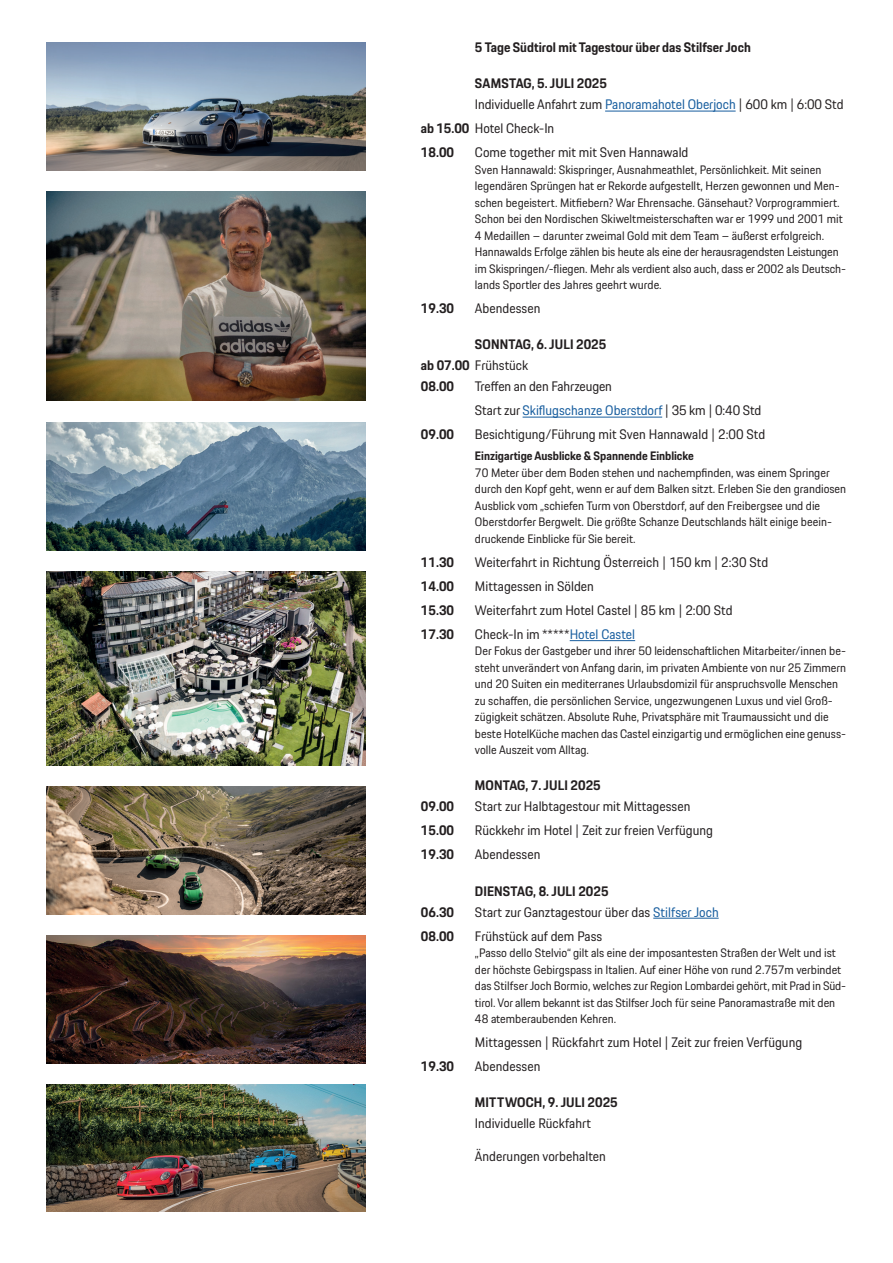
<style>
.page{position:relative;width:893px;height:1263px;background:#fff}
.page>*{position:absolute;margin:0;border:0;box-sizing:border-box;transform-origin:0 0}
.t1{font:13.5px/24px "Porsche Next";color:#231f20}
.t2{font:700 13.5px/21px "Porsche Next";color:#231f20}
.t3{font:12px/16.5px "Porsche Next";color:#231f20}
.t4{font:700 12px "Porsche Next";color:#231f20}
.s1{font-weight:700}
.s2{color:#175d9e}
.s3{font-weight:400}
</style>
<div class="page">
<hr style="left:605px;top:111px;width:131px;height:1px;background:#175d9e">
<hr style="left:523px;top:417px;width:139px;height:1px;background:#175d9e">
<hr style="left:570px;top:640px;width:65px;height:1px;background:#175d9e">
<hr style="left:653px;top:918px;width:66px;height:1px;background:#175d9e">
<img style="left:47px;top:935px;width:319px;height:128px">
<img style="left:47px;top:43px;width:319px;height:127px">
<img style="left:47px;top:787px;width:319px;height:127px">
<img style="left:47px;top:572px;width:319px;height:193px">
<img style="left:47px;top:191px;width:319px;height:210px">
<img style="left:47px;top:1084px;width:319px;height:128px">
<img style="left:47px;top:422px;width:319px;height:129px">
<p class="t2" style="left:475px;top:37px;width:277px">5 Tage Südtirol mit Tagestour über das Stilfser Joch</p>
<p class="t1" style="left:475px;top:73px;width:370px;line-height:21px"><span class="s1">SAMSTAG, 5. JULI 2025<br></span>Individuelle Anfahrt zum <span class="s2">Panoramahotel Oberjoch</span> | 600 km | 6:00 Std</p>
<p class="t1" style="left:421px;top:117px;width:135px"><span class="s1">ab 15.00</span> Hotel Check-In<br><span class="s1">18.00</span></p>
<p class="t1" style="left:475px;top:141px;width:215px">Come together mit mit Sven Hannawald</p>
<p class="t3" style="left:475px;top:161px;width:373px">Sven Hannawald: Skispringer, Ausnahmeathlet, Persönlichkeit. Mit seinen legendären Sprüngen hat er Rekorde aufgestellt, Herzen gewonnen und Men&shy;schen begeistert. Mitfiebern? War Ehrensache. Gänsehaut? Vorprogrammiert.<br>Schon bei den Nordischen Skiweltmeisterschaften war er 1999 und 2001 mit 4 Medaillen – darunter zweimal Gold mit dem Team – äußerst erfolgreich.<br>Hannawalds Erfolge zählen bis heute als eine der herausragendsten Leistungen im Skispringen/-fliegen. Mehr als verdient also auch, dass er 2002 als Deutsch&shy;lands Sportler des Jahres geehrt wurde.</p>
<p class="t2" style="left:421px;top:298px;width:35px">19.30</p>
<p class="t1" style="left:475px;top:297px;width:67px">Abendessen</p>
<p class="t2" style="left:421px;top:334px;width:187px;text-indent:54px">SONNTAG, 6. JULI 2025 ab 07.00 <span class="s3">Frühstück<br></span>08.00</p>
<p class="t1" style="left:475px;top:375px;width:288px">Treffen an den Fahrzeugen<br>Start zur <span class="s2">Skiflugschanze Oberstdorf</span> | 35 km | 0:40 Std</p>
<p class="t2" style="left:421px;top:424px;width:35px">09.00</p>
<p class="t1" style="left:475px;top:423px;width:292px">Besichtigung/Führung mit Sven Hannawald | 2:00 Std</p>
<p class="t4" style="left:475px;top:448px;width:220px">Einzigartige Ausblicke &amp; Spannende Einblicke</p>
<p class="t3" style="left:475px;top:464px;width:373px">70 Meter über dem Boden stehen und nachempfinden, was einem Springer durch den Kopf geht, wenn er auf dem Balken sitzt. Erleben Sie den grandiosen Ausblick vom „schiefen Turm von Oberstdorf, auf den Freibergsee und die Oberstdorfer Bergwelt. Die größte Schanze Deutschlands hält einige beein&shy;druckende Einblicke für Sie bereit.</p>
<p class="t2" style="left:421px;top:552px;width:35px">11.30</p>
<p class="t1" style="left:475px;top:550px;width:295px">Weiterfahrt in Richtung Österreich | 150 km | 2:30 Std</p>
<p class="t2" style="left:421px;top:576px;width:35px">14.00</p>
<p class="t1" style="left:475px;top:574px;width:120px">Mittagessen in Sölden</p>
<p class="t2" style="left:421px;top:600px;width:35px">15.30</p>
<p class="t1" style="left:475px;top:598px;width:259px">Weiterfahrt zum Hotel Castel | 85 km | 2:00 Std</p>
<p class="t2" style="left:421px;top:624px;width:35px">17.30</p>
<p class="t1" style="left:475px;top:622px;width:162px">Check-In im *****<span class="s2">Hotel Castel</span></p>
<p class="t3" style="left:475px;top:643px;width:373px">Der Fokus der Gastgeber und ihrer 50 leidenschaftlichen Mitarbeiter/innen be&shy;steht unverändert von Anfang darin, im privaten Ambiente von nur 25 Zimmern und 20 Suiten ein mediterranes Urlaubsdomizil für anspruchsvolle Menschen zu schaffen, die persönlichen Service, ungezwungenen Luxus und viel Groß&shy;zügigkeit schätzen. Absolute Ruhe, Privatsphäre mit Traumaussicht und die beste HotelKüche machen das Castel einzigartig und ermöglichen eine genuss&shy;volle Auszeit vom Alltag.</p>
<p class="t2" style="left:475px;top:775px;width:127px">MONTAG, 7. JULI 2025</p>
<p class="t2" style="left:421px;top:796px;width:35px">09.00</p>
<p class="t1" style="left:475px;top:795px;width:217px">Start zur Halbtagestour mit Mittagessen</p>
<p class="t2" style="left:421px;top:820px;width:35px">15.00</p>
<p class="t1" style="left:475px;top:819px;width:240px">Rückkehr im Hotel | Zeit zur freien Verfügung</p>
<p class="t2" style="left:421px;top:844px;width:35px">19.30</p>
<p class="t1" style="left:475px;top:843px;width:67px">Abendessen</p>
<p class="t2" style="left:475px;top:880px;width:135px">DIENSTAG, 8. JULI 2025</p>
<p class="t2" style="left:421px;top:901px;width:35px">06.30</p>
<p class="t1" style="left:475px;top:900px;width:245px">Start zur Ganztagestour über das <span class="s2">Stilfser Joch</span></p>
<p class="t2" style="left:421px;top:925px;width:35px">08.00</p>
<p class="t1" style="left:475px;top:924px;width:129px">Frühstück auf dem Pass</p>
<p class="t3" style="left:475px;top:944px;width:373px">„Passo dello Stelvio“ gilt als eine der imposantesten Straßen der Welt und ist der höchste Gebirgspass in Italien. Auf einer Höhe von rund 2.757m verbindet das Stilfser Joch Bormio, welches zur Region Lombardei gehört, mit Prad in Süd&shy;tirol. Vor allem bekannt ist das Stilfser Joch für seine Panoramastraße mit den 48 atemberaubenden Kehren.</p>
<p class="t1" style="left:475px;top:1030px;width:329px">Mittagessen | Rückfahrt zum Hotel | Zeit zur freien Verfügung</p>
<p class="t2" style="left:421px;top:1056px;width:35px">19.30</p>
<p class="t1" style="left:475px;top:1054px;width:67px">Abendessen</p>
<p class="t2" style="left:475px;top:1092px;width:144px">MITTWOCH, 9. JULI 2025</p>
<p class="t1" style="left:475px;top:1111px;width:118px">Individuelle Rückfahrt</p>
<p class="t1" style="left:475px;top:1144px;width:132px">Änderungen vorbehalten</p>
</div>
